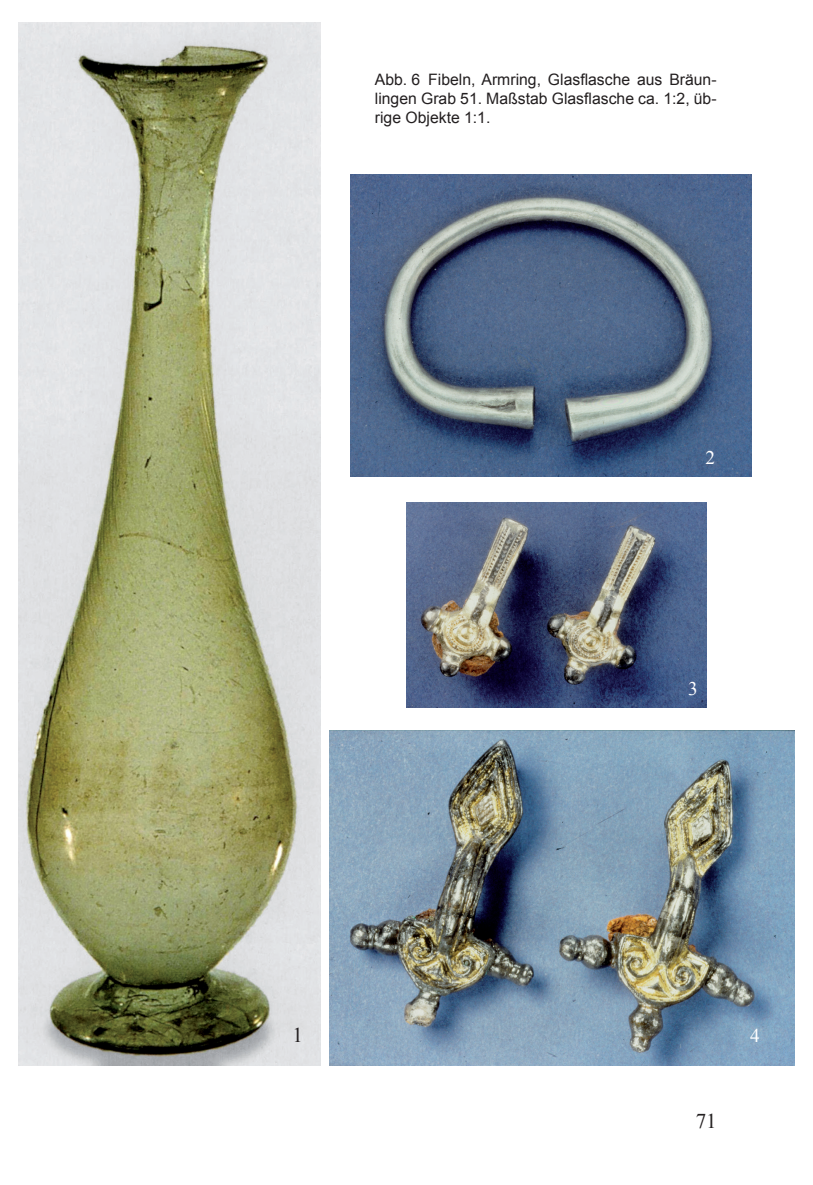
<style>
.page{position:relative;width:813px;height:1185px;background:#fff}
.page>*{position:absolute;margin:0;border:0;box-sizing:border-box;transform-origin:0 0}
.Haupttext{font:21px "Times New Roman";color:#231f20}
.Haupttext-2{font:19.25px "Times New Roman";color:#fff}
.Abbildungsunterschri{font:15.75px/18.9px "Arial";color:#231f20;text-align:justify}
</style>
<div class="page">
<img style="left:329px;top:730px;width:465px;height:335px">
<img style="left:350px;top:174px;width:401px;height:303px">
<img style="left:406px;top:502px;width:300px;height:205px">
<img style="left:18px;top:23px;width:303px;height:1042px">
<p class="Abbildungsunterschri" style="left:375px;top:71px;width:343px">Abb. 6 Fibeln, Armring, Glasflasche aus Bräun&shy;lingen Grab 51. Maßstab Glasflasche ca. 1:2, üb&shy;rige Objekte 1:1.</p>
<p class="Haupttext-2" style="left:705px;top:445px;width:11px">2</p>
<p class="Haupttext-2" style="left:688px;top:676px;width:11px">3</p>
<p class="Haupttext" style="left:292px;top:1021px;width:12px">1</p>
<h1 class="Haupttext" style="left:695px;top:1107px;width:22px">71</h1>
<p class="Haupttext-2" style="left:750px;top:1022px;width:11px">4</p>
</div>
